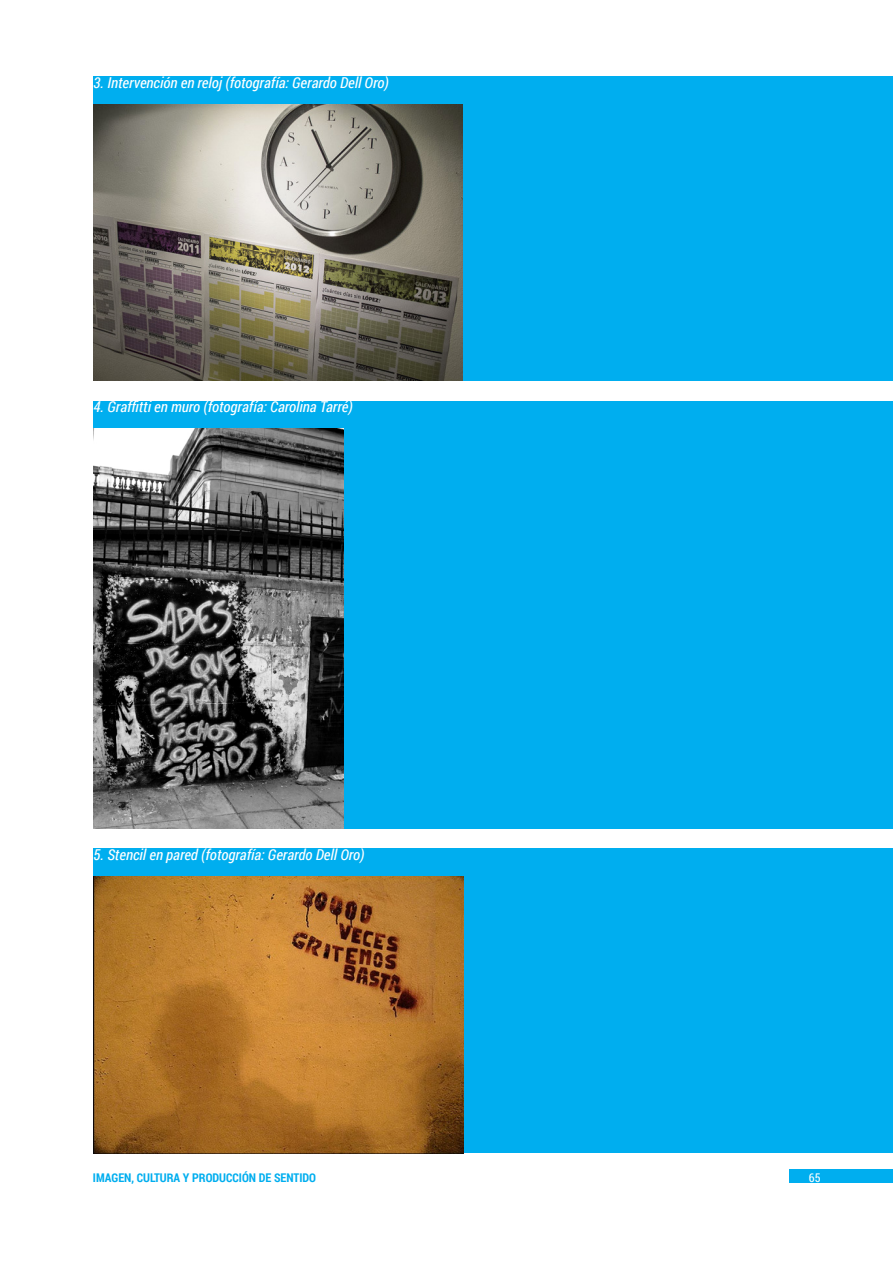
<style>
.page{position:relative;width:893px;height:1263px;background:#fff}
.page>*{position:absolute;margin:0;border:0;box-sizing:border-box;transform-origin:0 0}
.Imagen_Tabla_CV{font:italic 15px "Roboto Condensed";color:#fff}
.t1{font:700 12px "Roboto Condensed";color:#00aeef}
.t2{font:12px "Roboto Condensed";color:#fff}
</style>
<div class="page">
<div style="left:789px;top:1169px;width:104px;height:14px;background:#00aeef"></div>
<div style="left:94px;top:849px;width:799px;height:304px;background:#00aeef"></div>
<div style="left:94px;top:77px;width:799px;height:304px;background:#00aeef"></div>
<div style="left:94px;top:401px;width:799px;height:427px;background:#00aeef"></div>
<img style="left:94px;top:105px;width:369px;height:276px">
<img style="left:94px;top:429px;width:249px;height:400px">
<img style="left:94px;top:877px;width:369px;height:276px">
<p class="Imagen_Tabla_CV" style="left:94px;top:72px;width:297px">3. Intervención en reloj (fotografía: Gerardo Dell Oro)</p>
<p class="Imagen_Tabla_CV" style="left:94px;top:397px;width:261px">4. Graffitti en muro (fotografía: Carolina Tarré)</p>
<p class="Imagen_Tabla_CV" style="left:94px;top:844px;width:272px">5. Stencil en pared (fotografía: Gerardo Dell Oro)</p>
<p class="t1" style="left:93px;top:1169px;width:225px">IMAGEN, CULTURA Y PRODUCCIÓN DE SENTIDO</p>
<p class="t2" style="left:809px;top:1169px;width:13px">65</p>
</div>
